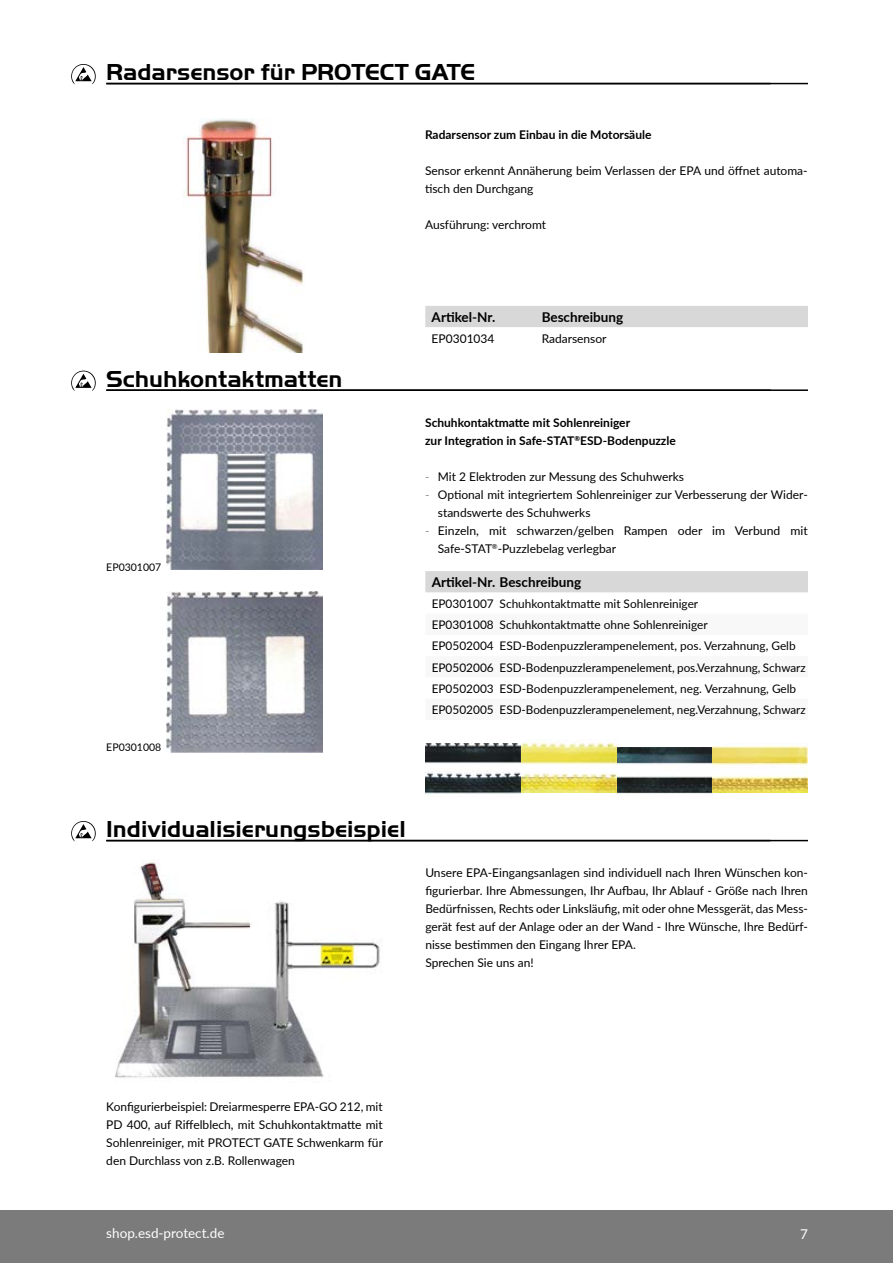
<style>
.page{position:relative;width:893px;height:1263px;background:#fff}
.page>*{position:absolute;margin:0;border:0;box-sizing:border-box;transform-origin:0 0}
.t1{font:700 24px "Handel Got D";color:#000}
.t2{font:700 13.5px "Lato";color:#000}
.t3{font:13.5px "Lato";color:#fff}
.t4{font:12px/18px "Lato";color:#000}
.t5{font:700 12px/18px "Lato";color:#000}
.t6{font:11.85px/21.3px "Lato";color:#000}
.t7{font:10.5px "Lato";color:#000}
.s1{font-weight:300}
</style>
<div class="page">
<div style="left:0;top:1210px;width:893px;height:53px;background:#7c7b7b"></div>
<img style="left:183px;top:119px;width:121px;height:234px">
<div style="left:425px;top:306px;width:383px;height:21px;background:#d8d8d8"></div>
<img style="left:166px;top:409px;width:156px;height:161px">
<div style="left:425px;top:571px;width:383px;height:21px;background:#d8d8d8"></div>
<img style="left:166px;top:592px;width:156px;height:160px">
<img style="left:425px;top:744px;width:96px;height:50px">
<img style="left:617px;top:748px;width:95px;height:46px">
<img style="left:521px;top:740px;width:96px;height:52px">
<img style="left:713px;top:745px;width:95px;height:47px">
<img style="left:115px;top:860px;width:267px;height:218px">
<hr style="left:106px;top:83px;width:702px;height:1px;background:#000">
<svg style="left:71px;top:64px;width:25px;height:20px"></svg>
<hr style="left:106px;top:389px;width:702px;height:2px;background:#000">
<svg style="left:71px;top:371px;width:25px;height:20px"></svg>
<hr style="left:106px;top:840px;width:702px;height:1px;background:#000">
<svg style="left:71px;top:821px;width:25px;height:20px"></svg>
<h1 class="t1" style="left:106px;top:58px;width:370px">Radarsensor für PROTECT GATE</h1>
<p class="t5" style="left:425px;top:125px;width:228px">Radarsensor zum Einbau in die Motorsäule</p>
<p class="t4" style="left:425px;top:161px;width:384px">Sensor erkennt Annäherung beim Verlassen der EPA und öffnet automa&shy;tisch den Durchgang</p>
<p class="t4" style="left:425px;top:215px;width:123px">Ausführung: verchromt</p>
<h1 class="t1" style="left:106px;top:365px;width:238px">Schuhkontaktmatten</h1>
<p class="t7" style="left:106px;top:560px;width:56px">EP0301007</p>
<p class="t7" style="left:106px;top:740px;width:56px">EP0301008</p>
<p class="t2" style="left:432px;top:307px;width:65px">Artikel-Nr.</p>
<p class="t2" style="left:542px;top:307px;width:83px">Beschreibung</p>
<p class="t4" style="left:432px;top:329px;width:64px">EP0301034</p>
<p class="t4" style="left:542px;top:329px;width:67px">Radarsensor</p>
<p class="t5" style="left:425px;top:413px;width:252px">Schuhkontaktmatte mit Sohlenreiniger<br>zur Integration in Safe-STAT<sup>®</sup>ESD-Bodenpuzzle</p>
<p class="t4" style="left:425px;top:467px;width:260px"><span class="s1">-</span> Mit 2 Elektroden zur Messung des Schuhwerks</p>
<p class="t4" style="left:438px;top:485px;width:371px;text-indent:-13px"><span class="s1">-</span> Optional mit integriertem Sohlenreiniger zur Verbesserung der Wider&shy;standswerte des Schuhwerks</p>
<p class="t4" style="left:438px;top:521px;width:371px;text-indent:-13px"><span class="s1">-</span> Einzeln, mit schwarzen/gelben Rampen oder im Verbund mit<br>Safe-STAT<sup>®</sup>-Puzzlebelag verlegbar</p>
<p class="t2" style="left:432px;top:572px;width:151px">Artikel-Nr. Beschreibung</p>
<p class="t6" style="left:432px;top:592px;width:376px">EP0301007 Schuhkontaktmatte mit Sohlenreiniger<br>EP0301008 Schuhkontaktmatte ohne Sohlenreiniger<br>EP0502004 ESD-Bodenpuzzlerampenelement, pos. Verzahnung, Gelb EP0502006 ESD-Bodenpuzzlerampenelement, pos.Verzahnung, Schwarz EP0502003 ESD-Bodenpuzzlerampenelement, neg. Verzahnung, Gelb EP0502005 ESD-Bodenpuzzlerampenelement, neg.Verzahnung, Schwarz</p>
<h1 class="t1" style="left:106px;top:815px;width:301px">Individualisierungsbeispiel</h1>
<p class="t4" style="left:425px;top:863px;width:384px">Unsere EPA-Eingangsanlagen sind individuell nach Ihren Wünschen kon&shy;figurierbar. Ihre Abmessungen, Ihr Aufbau, Ihr Ablauf - Größe nach Ihren Bedürfnissen, Rechts oder Linksläufig, mit oder ohne Messgerät, das Mess&shy;gerät fest auf der Anlage oder an der Wand - Ihre Wünsche, Ihre Bedürf&shy;nisse bestimmen den Eingang Ihrer EPA.<br>Sprechen Sie uns an!</p>
<p class="t4" style="left:106px;top:1097px;width:278px;text-align:justify">Konfigurierbeispiel: Dreiarmesperre EPA-GO 212, mit PD 400, auf Riffelblech, mit Schuhkontaktmatte mit Sohlenreiniger, mit PROTECT GATE Schwenkarm für den Durchlass von z.B. Rollenwagen</p>
<p class="t3" style="left:106px;top:1224px;width:120px">shop.esd-protect.de</p>
<p class="t3" style="left:800px;top:1224px;width:9px">7</p>
</div>
